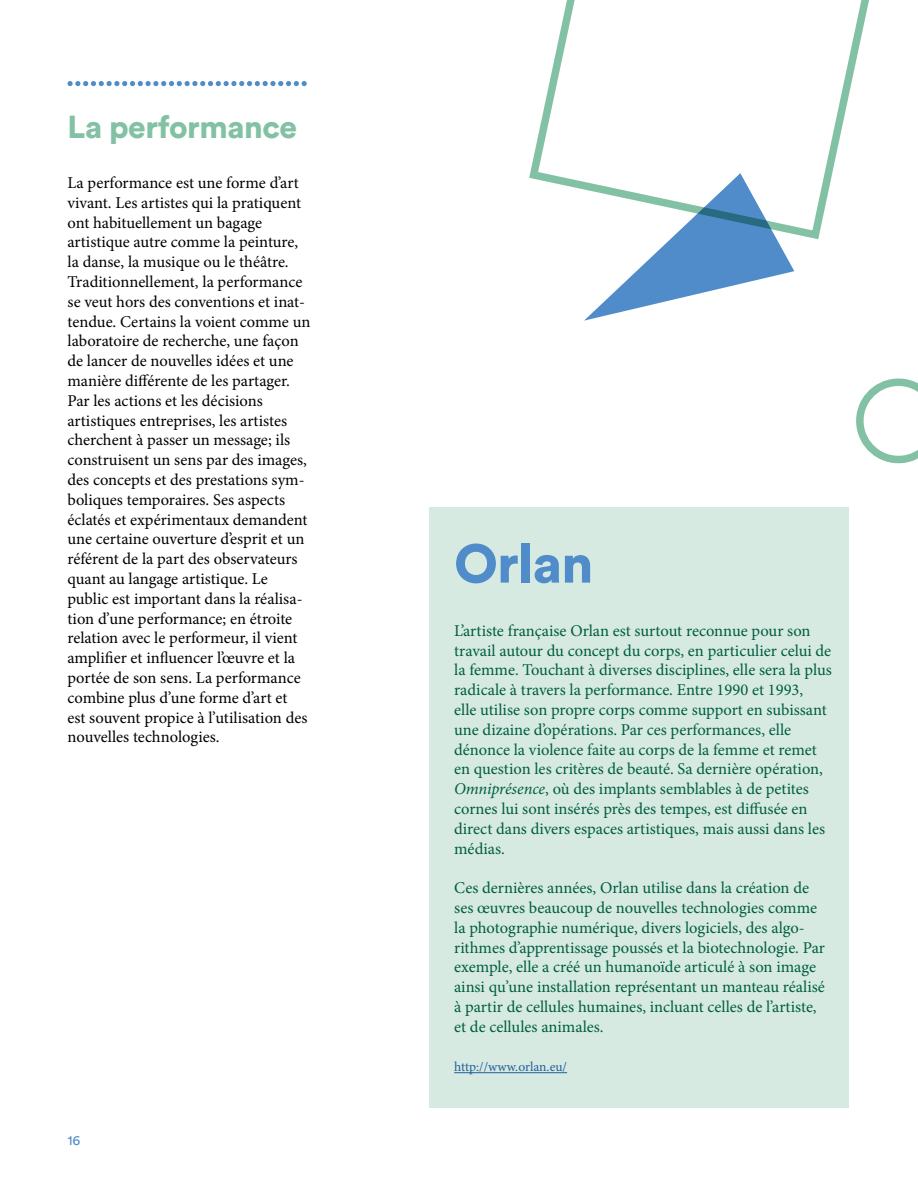
<style>
.page{position:relative;width:918px;height:1188px;background:#fff}
.page>*{position:absolute;margin:0;border:0;box-sizing:border-box;transform-origin:0 0}
.t1{font:900 54px "Circular Std";letter-spacing:-.015em;color:#508cca}
.t2{font:900 31.5px "Circular Std";letter-spacing:-.015em;color:#83c1a4}
.t3{font:16.5px/19.8px "Minion Pro";color:#005d41}
.t4{font:16.5px/19.8px "Minion Pro";color:#000}
.t5{font:13.5px "Minion Pro";letter-spacing:-.005em;color:#215e9e}
.t6{font:13.5px "Circular Std";color:#508cca}
.s1{font-style:italic}
</style>
<div class="page">
<svg style="left:68px;top:81px;width:239px;height:5px"></svg>
<div style="left:430px;top:508px;width:419px;height:600px;background:#d6eae1"></div>
<hr style="left:454px;top:1072px;width:113px;height:1px;background:#215e9e">
<svg style="left:856px;top:378px;width:62px;height:86px"></svg>
<svg style="left:529px;top:0;width:340px;height:240px"></svg>
<svg style="left:584px;top:173px;width:210px;height:148px"></svg>
<h2 class="t2" style="left:68px;top:106px;width:231px">La performance</h2>
<p class="t4" style="left:68px;top:173px;width:245px">La performance est une forme d’art vivant. Les artistes qui la pratiquent ont habituellement un bagage artistique autre comme la peinture, la danse, la musique ou le théâtre.<br>Traditionnellement, la performance se veut hors des conventions et inat&shy;tendue. Certains la voient comme un laboratoire de recherche, une façon de lancer de nouvelles idées et une manière différente de les partager.<br>Par les actions et les décisions artistiques entreprises, les artistes cherchent à passer un message; ils construisent un sens par des images, des concepts et des prestations sym&shy;boliques temporaires. Ses aspects éclatés et expérimentaux demandent une certaine ouverture d’esprit et un référent de la part des observateurs quant au langage artistique. Le public est important dans la réalisa&shy;tion d’une performance; en étroite relation avec le performeur, il vient amplifier et influencer l’œuvre et la portée de son sens. La performance combine plus d’une forme d’art et<br>est souvent propice à l’utilisation des nouvelles technologies.</p>
<p class="t6" style="left:68px;top:1132px;width:14px">16</p>
<h1 class="t1" style="left:454px;top:528px;width:141px">Orlan</h1>
<p class="t3" style="left:454px;top:621px;width:379px">L’artiste française Orlan est surtout reconnue pour son travail autour du concept du corps, en particulier celui de la femme. Touchant à diverses disciplines, elle sera la plus radicale à travers la performance. Entre 1990 et 1993,<br>elle utilise son propre corps comme support en subissant une dizaine d’opérations. Par ces performances, elle dénonce la violence faite au corps de la femme et remet en question les critères de beauté. Sa dernière opération, <span class="s1">Omniprésence</span>, où des implants semblables à de petites cornes lui sont insérés près des tempes, est diffusée en direct dans divers espaces artistiques, mais aussi dans les médias.</p>
<p class="t3" style="left:454px;top:878px;width:372px">Ces dernières années, Orlan utilise dans la création de ses œuvres beaucoup de nouvelles technologies comme la photographie numérique, divers logiciels, des algo&shy;rithmes d’apprentissage poussés et la biotechnologie. Par exemple, elle a créé un humanoïde articulé à son image ainsi qu’une installation représentant un manteau réalisé à partir de cellules humaines, incluant celles de l’artiste, et de cellules animales.</p>
<p class="t5" style="left:454px;top:1058px;width:114px">http://www.orlan.eu/</p>
</div>
